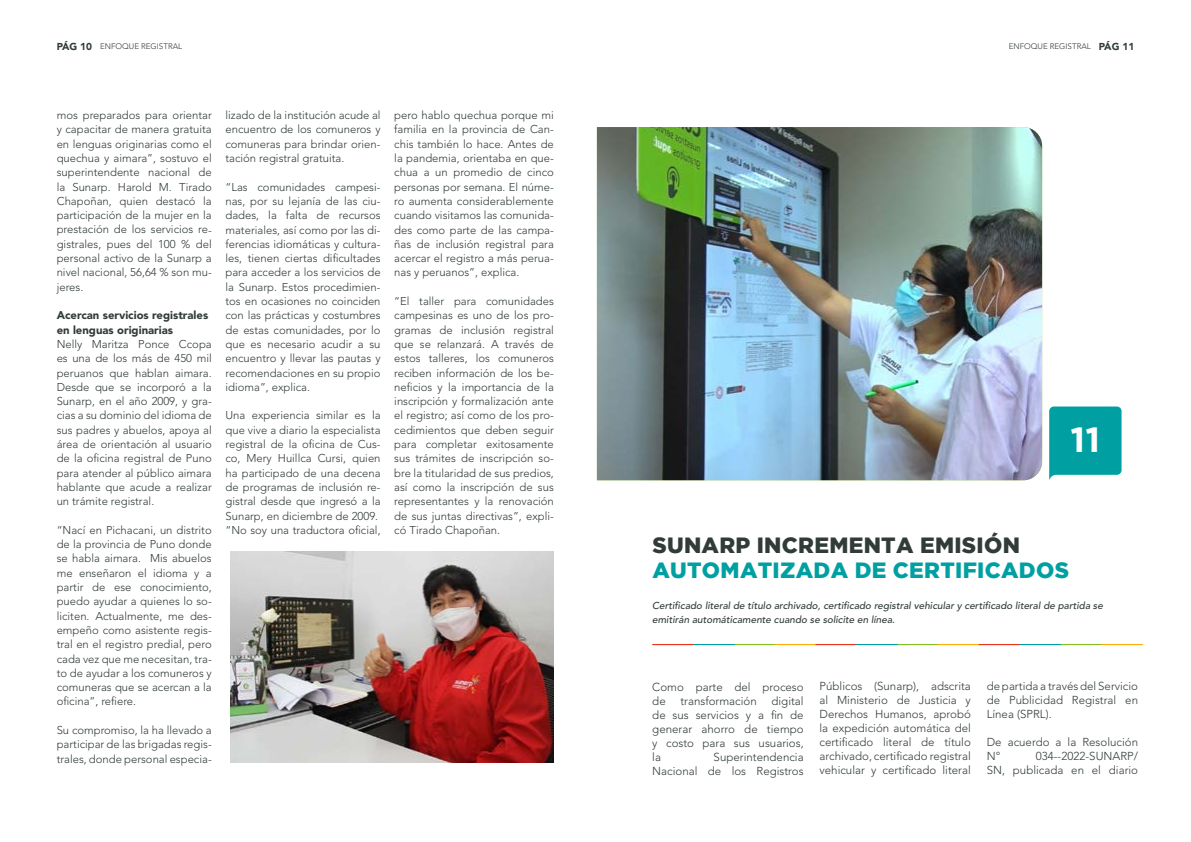
<style>
.page{position:relative;width:1191px;height:842px;background:#fff}
.page>*{position:absolute;margin:0;border:0;box-sizing:border-box;transform-origin:0 0}
.t1{font:700 35px "Gotham";color:#fff}
.t2{font:900 22px "Gotham";letter-spacing:.015em;color:#00a0a2}
.t3{font:900 22px "Gotham";letter-spacing:.015em;color:#313c39}
.t4{font:300 11.5px/14px "Avenir LT Std";color:#313c39;text-align:justify}
.t5{font:300 11.3px/14.3px "Avenir LT Std";color:#313c39;text-align:justify}
.t6{font:900 11.3px/14.3px "Avenir LT Std";color:#313c39}
.t7{font:italic 500 10px/14px "Avenir LT Std";color:#313c39}
.t8{font:300 8px "Avenir LT Std";color:#313c39}
.s1{font-weight:900;font-size:10px}
</style>
<div class="page">
<img style="left:231px;top:551px;width:323px;height:212px">
<img style="left:597px;top:127px;width:445px;height:353px">
<svg style="left:1049px;top:406px;width:72px;height:74px;background:#14a7a9"></svg>
<hr style="left:652px;top:644px;width:42px;height:1px;background:#e6331c">
<hr style="left:734px;top:644px;width:41px;height:1px;background:#89bd24">
<hr style="left:693px;top:644px;width:41px;height:1px;background:#00a0a2">
<hr style="left:774px;top:644px;width:42px;height:1px;background:#f9b000">
<hr style="left:815px;top:644px;width:42px;height:1px;background:#e6331c">
<hr style="left:897px;top:644px;width:41px;height:1px;background:#89bd24">
<hr style="left:856px;top:644px;width:42px;height:1px;background:#00a0a2">
<hr style="left:938px;top:644px;width:41px;height:1px;background:#f9b000">
<hr style="left:978px;top:644px;width:42px;height:1px;background:#e6331c">
<hr style="left:1060px;top:644px;width:42px;height:1px;background:#89bd24">
<hr style="left:1019px;top:644px;width:42px;height:1px;background:#00a0a2">
<hr style="left:1101px;top:644px;width:41px;height:1px;background:#f9b000">
<p class="t8" style="left:57px;top:41px;width:127px"><span class="s1">PÁG 10</span> ENFOQUE REGISTRAL</p>
<p class="t8" style="left:1008px;top:41px;width:127px">ENFOQUE REGISTRAL <span class="s1">PÁG 11</span></p>
<p class="t5" style="left:57px;top:108px;width:157px">mos preparados para orientar y capacitar de manera gratuita en lenguas originarias como el quechua y aimara”, sostuvo el superintendente nacional de la Sunarp. Harold M. Tirado Chapoñan, quien destacó la participación de la mujer en la prestación de los servicios re&shy;gistrales, pues del 100 % del personal activo de la Sunarp a nivel nacional, 56,64 % son mu&shy;jeres.</p>
<p class="t6" style="left:57px;top:308px;width:153px">Acercan servicios registrales en lenguas originarias</p>
<p class="t5" style="left:57px;top:337px;width:157px">Nelly Maritza Ponce Ccopa es una de los más de 450 mil peruanos que hablan aimara.<br>Desde que se incorporó a la Sunarp, en el año 2009, y gra&shy;cias a su dominio del idioma de sus padres y abuelos, apoya al área de orientación al usuario de la oficina registral de Puno para atender al público aimara hablante que acude a realizar un trámite registral.</p>
<p class="t5" style="left:57px;top:523px;width:157px">“Nací en Pichacani, un distrito de la provincia de Puno donde se habla aimara. Mis abuelos me enseñaron el idioma y a partir de ese conocimiento, puedo ayudar a quienes lo so&shy;liciten. Actualmente, me des&shy;empeño como asistente regis&shy;tral en el registro predial, pero cada vez que me necesitan, tra&shy;to de ayudar a los comuneros y comuneras que se acercan a la oficina”, refiere.</p>
<p class="t5" style="left:57px;top:723px;width:157px">Su compromiso, la ha llevado a participar de las brigadas regis&shy;trales, donde personal especia-</p>
<p class="t5" style="left:225px;top:108px;width:157px">lizado de la institución acude al encuentro de los comuneros y comuneras para brindar orien&shy;tación registral gratuita.</p>
<p class="t5" style="left:225px;top:180px;width:157px">“Las comunidades campesi&shy;nas, por su lejanía de las ciu&shy;dades, la falta de recursos materiales, así como por las di&shy;ferencias idiomáticas y cultura&shy;les, tienen ciertas dificultades para acceder a los servicios de la Sunarp. Estos procedimien&shy;tos en ocasiones no coinciden con las prácticas y costumbres de estas comunidades, por lo que es necesario acudir a su encuentro y llevar las pautas y recomendaciones en su propio idioma”, explica.</p>
<p class="t5" style="left:225px;top:408px;width:157px;text-align:left">Una experiencia similar es la que vive a diario la especialista registral de la oficina de Cus&shy;co, Mery Huillca Cursi, quien ha participado de una decena de programas de inclusión re&shy;gistral desde que ingresó a la<br>Sunarp, en diciembre de 2009. “No soy una traductora oficial,</p>
<p class="t5" style="left:394px;top:108px;width:161px">pero hablo quechua porque mi familia en la provincia de Can&shy;chis también lo hace. Antes de la pandemia, orientaba en que&shy;chua a un promedio de cinco personas por semana. El núme&shy;ro aumenta considerablemente cuando visitamos las comunida&shy;des como parte de las campa&shy;ñas de inclusión registral para acercar el registro a más perua&shy;nas y peruanos”, explica.</p>
<p class="t5" style="left:394px;top:294px;width:161px">“El taller para comunidades campesinas es uno de los pro&shy;gramas de inclusión registral que se relanzará. A través de estos talleres, los comuneros reciben información de los be&shy;neficios y la importancia de la inscripción y formalización ante el registro; así como de los pro&shy;cedimientos que deben seguir para completar exitosamente sus trámites de inscripción so&shy;bre la titularidad de sus predios, así como la inscripción de sus representantes y la renovación de sus juntas directivas”, expli&shy;có Tirado Chapoñan.</p>
<h1 class="t1" style="left:1070px;top:420px;width:31px">11</h1>
<h2 class="t3" style="left:652px;top:533px;width:369px">SUNARP INCREMENTA EMISIÓN</h2>
<h2 class="t2" style="left:652px;top:558px;width:418px">AUTOMATIZADA DE CERTIFICADOS</h2>
<p class="t7" style="left:652px;top:599px;width:452px">Certificado literal de título archivado, certificado registral vehicular y certificado literal de partida se emitirán automáticamente cuando se solicite en línea.</p>
<p class="t4" style="left:652px;top:680px;width:153px">Como parte del proceso de</p>
<p class="t4" style="left:680px;top:694px;width:78px">transformación</p>
<p class="t4" style="left:652px;top:694px;width:153px;text-indent:119px">digital de sus servicios y a fin de generar ahorro de tiempo y costo para sus usuarios, la</p>
<p class="t4" style="left:652px;top:749px;width:153px;text-align:right">Superintendencia<br>Nacional de los Registros</p>
<p class="t4" style="left:819px;top:679px;width:153px">Públicos (Sunarp), adscrita al Ministerio de Justicia y Derechos Humanos, aprobó la expedición automática del certificado literal de título archivado, certificado registral vehicular y certificado literal</p>
<p class="t4" style="left:986px;top:679px;width:153px">de partida a través del Servicio de Publicidad Registral en Línea (SPRL).</p>
<p class="t4" style="left:986px;top:735px;width:153px">De acuerdo a la Resolución<br>N°</p>
<p class="t4" style="left:986px;top:749px;width:153px;text-align:right">034--2022-SUNARP/<br>SN, publicada en el diario</p>
</div>
